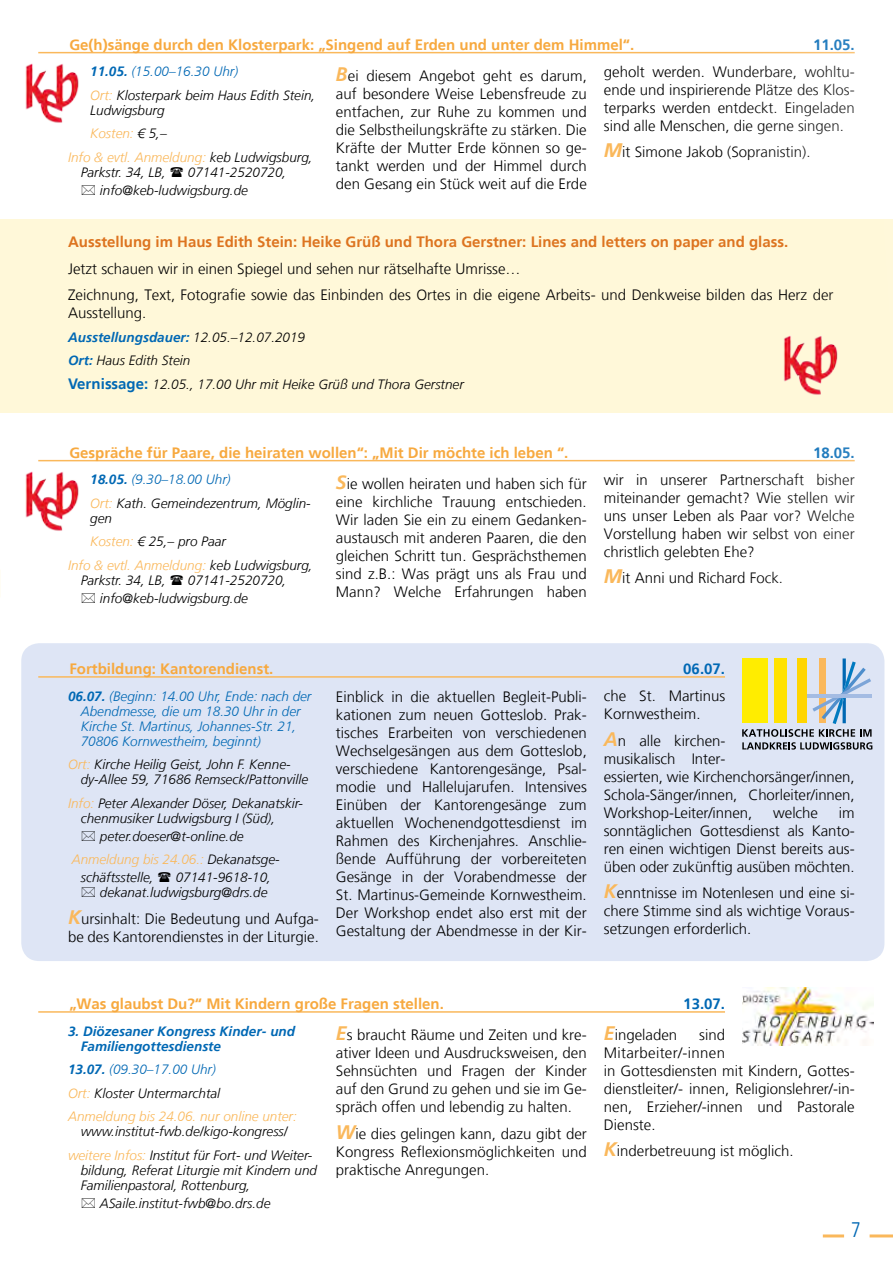
<style>
.page{position:relative;width:893px;height:1263px;background:#fff}
.page>*{position:absolute;margin:0;border:0;box-sizing:border-box;transform-origin:0 0}
.t1{font:300 condensed 21px "Frutiger LT";color:#0068b4}
.t2{font:300 15px/18px "Frutiger LT";color:#000;text-align:justify}
.t3{font:700 15px "Frutiger LT";color:#f7a93f}
.t4{font:700 15px "Frutiger LT";color:#dd7420}
.t5{font:700 15px "Frutiger LT";color:#0068b4}
.t6{font:italic 300 13.5px/23.5px "Frutiger LT";color:#000}
.t7{font:italic 300 13.5px/23.5px "Frutiger LT";color:#fab85b}
.t8{font:italic 300 13.5px/15px "Frutiger LT";color:#0068b4}
.t9{font:italic 700 13.5px/15px "Frutiger LT";color:#0068b4}
.s1{font-weight:700;font-style:italic;font-size:19.5px;color:#fab85b}
.s2{font-weight:700;color:#0068b4}
.s3{color:#0068b4}
.s4{font-style:normal;color:#0068b4}
.s5{color:#fab85b}
.s6{color:#000}
.s7{font-weight:700;font-style:normal;font-size:15px;color:#0068b4}
.s8{font-weight:700}
</style>
<div class="page">
<hr style="left:823px;top:1234px;width:21px;height:3px;background:#fab85b">
<hr style="left:870px;top:1234px;width:23px;height:3px;background:#fab85b">
<hr style="left:38px;top:1011px;width:687px;height:2px;background:#fab85b">
<img style="left:742px;top:987px;width:131px;height:58px">
<div style="left:21px;top:643px;width:863px;height:318px;background:#dee5f5;border-radius:18px"></div>
<hr style="left:38px;top:676px;width:687px;height:2px;background:#fab85b">
<svg style="left:742px;top:658px;width:130px;height:91px"></svg>
<hr style="left:0;top:823px;width:1px;height:210px;background:#fff8d9">
<hr style="left:38px;top:52px;width:817px;height:1px;background:#fab85b">
<img style="left:25px;top:63px;width:54px;height:60px">
<hr style="left:38px;top:460px;width:817px;height:1px;background:#fab85b">
<img style="left:25px;top:471px;width:54px;height:60px">
<div style="left:0;top:219px;width:893px;height:193px;background:#fff8d9"></div>
<img style="left:783px;top:335px;width:55px;height:60px">
<p class="t3" style="left:69px;top:36px;width:566px">Ge(h)sänge durch den Klosterpark: „Singend auf Erden und unter dem Himmel“.</p>
<p class="t2" style="left:604px;top:63px;width:252px">geholt werden. Wunderbare, wohltu&shy;ende und inspirierende Plätze des Klos&shy;terparks werden entdeckt. Eingeladen sind alle Menschen, die gerne singen.</p>
<p class="t2" style="left:604px;top:143px;width:208px"><span class="s1">M</span>it Simone Jakob (Sopranistin).</p>
<p class="t5" style="left:813px;top:35px;width:43px">11.05.</p>
<p class="t6" style="left:90px;top:60px;width:227px"><span class="s2">11.05.</span> <span class="s3">(15.00</span><span class="s4">–</span><span class="s3">16.30 Uhr)<br></span><span class="s5">Ort:</span> Klosterpark beim Haus Edith Stein,</p>
<p class="t6" style="left:90px;top:98px;width:76px">Ludwigsburg</p>
<p class="t7" style="left:90px;top:122px;width:78px">Kosten: <span class="s6">€ 5,–</span></p>
<p class="t7" style="left:68px;top:145px;width:246px">Info &amp; evtl. Anmeldung: <span class="s6">keb Ludwigsburg,</span></p>
<p class="t6" style="left:81px;top:160px;width:87px">Parkstr. 34, LB,</p>
<p class="t2" style="left:336px;top:67px;width:252px"><span class="s1">B</span>ei diesem Angebot geht es darum, auf besondere Weise Lebensfreude zu entfachen, zur Ruhe zu kommen und die Selbstheilungskräfte zu stärken. Die Kräfte der Mutter Erde können so ge&shy;tankt werden und der Himmel durch den Gesang ein Stück weit auf die Erde</p>
<p class="t6" style="left:100px;top:163px;width:188px;line-height:18px;text-indent:88px">07141-2520720, info@keb-ludwigsburg.de</p>
<p class="t4" style="left:68px;top:233px;width:722px">Ausstellung im Haus Edith Stein: Heike Grüß und Thora Gerstner: Lines and letters on paper and glass.</p>
<p class="t2" style="left:68px;top:256px;width:767px;line-height:26.5px">Jetzt schauen wir in einen Spiegel und sehen nur rätselhafte Umrisse…<br>Zeichnung, Text, Fotografie sowie das Einbinden des Ortes in die eigene Arbeits- und Denkweise bilden das Herz der</p>
<p class="t2" style="left:68px;top:304px;width:80px">Ausstellung.</p>
<p class="t6" style="left:68px;top:326px;width:397px"><span class="s2">Ausstellungsdauer:</span> 12.05.–12.07.2019<br><span class="s2">Ort:</span> Haus Edith Stein<br><span class="s7">Vernissage:</span> 12.05., 17.00 Uhr mit Heike Grüß und Thora Gerstner</p>
<p class="t3" style="left:69px;top:444px;width:501px">Gespräche für Paare, die heiraten wollen“: „Mit Dir möchte ich leben “.</p>
<p class="t6" style="left:90px;top:468px;width:222px"><span class="s2">18.05.</span> <span class="s3">(9.30</span><span class="s4">–</span><span class="s3">18.00 Uhr)<br></span><span class="s5">Ort:</span> Kath. Gemeindezentrum, Möglin-</p>
<p class="t6" style="left:90px;top:506px;width:23px">gen</p>
<p class="t6" style="left:90px;top:530px;width:137px"><span class="s5">Kosten:</span> € 25,– pro Paar</p>
<p class="t7" style="left:68px;top:553px;width:246px">Info &amp; evtl. Anmeldung: <span class="s6">keb Ludwigsburg,</span></p>
<p class="t6" style="left:81px;top:568px;width:87px">Parkstr. 34, LB,</p>
<p class="t6" style="left:100px;top:571px;width:188px;line-height:18px;text-indent:88px">07141-2520720, info@keb-ludwigsburg.de</p>
<p class="t2" style="left:336px;top:475px;width:252px"><span class="s1">S</span>ie wollen heiraten und haben sich für eine kirchliche Trauung entschieden.<br>Wir laden Sie ein zu einem Gedanken&shy;austausch mit anderen Paaren, die den gleichen Schritt tun. Gesprächsthemen sind z.B.: Was prägt uns als Frau und Mann? Welche Erfahrungen haben</p>
<p class="t5" style="left:813px;top:443px;width:43px">18.05.</p>
<p class="t2" style="left:604px;top:471px;width:252px">wir in unserer Partnerschaft bisher miteinander gemacht? Wie stellen wir uns unser Leben als Paar vor? Welche Vorstellung haben wir selbst von einer christlich gelebten Ehe?</p>
<p class="t2" style="left:604px;top:569px;width:181px"><span class="s1">M</span>it Anni und Richard Fock.</p>
<p class="t3" style="left:69px;top:660px;width:205px">Fortbildung: Kantorendienst.</p>
<p class="t8" style="left:81px;top:688px;width:232px;text-indent:-13px"><span class="s8">06.07.</span> (Beginn: 14.00 Uhr, Ende: nach der Abendmesse, die um 18.30 Uhr in der Kirche St. Martinus, Johannes-Str. 21, 70806 Kornwestheim, beginnt)</p>
<p class="t6" style="left:81px;top:757px;width:229px;line-height:15px;text-indent:-13px"><span class="s5">Ort:</span> Kirche Heilig Geist, John F. Kenne&shy;dy-Allee 59, 71686 Remseck/Pattonville</p>
<p class="t6" style="left:81px;top:795px;width:224px;line-height:15px;text-indent:-13px"><span class="s5">Info:</span> Peter Alexander Döser, Dekanatskir&shy;chenmusiker Ludwigsburg I (Süd),</p>
<p class="t6" style="left:72px;top:824px;width:209px;text-align:center">peter.doeser@t-online.de<br><span class="s5">Anmeldung bis 24.06.:</span> Dekanatsge-</p>
<p class="t6" style="left:81px;top:866px;width:74px">schäftsstelle,</p>
<p class="t6" style="left:100px;top:870px;width:173px;line-height:15px;text-align:right">07141-9618-10, dekanat.ludwigsburg@drs.de</p>
<p class="t2" style="left:68px;top:910px;width:252px"><span class="s1">K</span>ursinhalt: Die Bedeutung und Aufga&shy;be des Kantorendienstes in der Liturgie.</p>
<p class="t2" style="left:336px;top:688px;width:252px">Einblick in die aktuellen Begleit-Publi&shy;kationen zum neuen Gotteslob. Prak&shy;tisches Erarbeiten von verschiedenen Wechselgesängen aus dem Gotteslob, verschiedene Kantorengesänge, Psal&shy;modie und Hallelujarufen. Intensives Einüben der Kantorengesänge zum aktuellen Wochenendgottesdienst im Rahmen des Kirchenjahres. Anschlie&shy;ßende Aufführung der vorbereiteten Gesänge in der Vorabendmesse der St. Martinus-Gemeinde Kornwestheim.<br>Der Workshop endet also erst mit der Gestaltung der Abendmesse in der Kir-</p>
<p class="t5" style="left:683px;top:660px;width:43px">06.07.</p>
<p class="t2" style="left:604px;top:687px;width:123px">che St. Martinus<br>Kornwestheim.</p>
<p class="t2" style="left:604px;top:732px;width:252px;text-align:left"><span class="s1">A</span>n alle kirchen-<br>musikalisch Inter-<br>essierten, wie Kirchenchorsänger/innen,<br>Schola-Sänger/innen, Chorleiter/innen,<br>Workshop-Leiter/innen,</p>
<p class="t2" style="left:773px;top:804px;width:46px">welche</p>
<p class="t2" style="left:604px;top:804px;width:252px;text-indent:235px">im sonntäglichen Gottesdienst als Kanto&shy;ren einen wichtigen Dienst bereits aus&shy;üben oder zukünftig ausüben möchten.</p>
<p class="t2" style="left:604px;top:884px;width:252px"><span class="s1">K</span>enntnisse im Notenlesen und eine si&shy;chere Stimme sind als wichtige Voraus&shy;setzungen erforderlich.</p>
<p class="t3" style="left:69px;top:995px;width:376px">„Was glaubst Du?“ Mit Kindern große Fragen stellen.</p>
<p class="t9" style="left:81px;top:1023px;width:216px;text-indent:-13px">3. Diözesaner Kongress Kinder- und<br>Familiengottesdienste</p>
<p class="t7" style="left:68px;top:1058px;width:230px"><span class="s2">13.07.</span> <span class="s3">(09.30</span><span class="s4">–</span><span class="s3">17.00 Uhr)<br></span>Ort: <span class="s6">Kloster Untermarchtal<br></span>Anmeldung bis 24.06. nur online unter:</p>
<p class="t6" style="left:68px;top:1120px;width:246px;text-indent:13px">www.institut-fwb.de/kigo-kongress/ <span class="s5">weitere Infos:</span> Institut für Fort- und Weiter-</p>
<p class="t6" style="left:81px;top:1162px;width:238px;line-height:15px">bildung, Referat Liturgie mit Kindern und<br>Familienpastoral, Rottenburg,</p>
<p class="t6" style="left:100px;top:1191px;width:172px">ASaile.institut-fwb@bo.drs.de</p>
<p class="t2" style="left:336px;top:1026px;width:252px"><span class="s1">E</span>s braucht Räume und Zeiten und kre&shy;ativer Ideen und Ausdrucksweisen, den Sehnsüchten und Fragen der Kinder auf den Grund zu gehen und sie im Ge&shy;spräch offen und lebendig zu halten.</p>
<p class="t2" style="left:336px;top:1124px;width:252px"><span class="s1">W</span>ie dies gelingen kann, dazu gibt der Kongress Reflexionsmöglichkeiten und praktische Anregungen.</p>
<p class="t5" style="left:683px;top:995px;width:43px">13.07.</p>
<p class="t2" style="left:604px;top:1025px;width:75px"><span class="s1">E</span>ingeladen</p>
<p class="t2" style="left:604px;top:1025px;width:252px;text-align:left;text-indent:95px">sind<br>Mitarbeiter/-innen<br>in Gottesdiensten mit Kindern, Gottes&shy;dienstleiter/- innen, Religionslehrer/-in&shy;nen, Erzieher/-innen und Pastorale<br>Dienste.</p>
<p class="t2" style="left:604px;top:1142px;width:191px"><span class="s1">K</span>inderbetreuung ist möglich.</p>
<h1 class="t1" style="left:851px;top:1218px;width:12px">7</h1>
</div>
